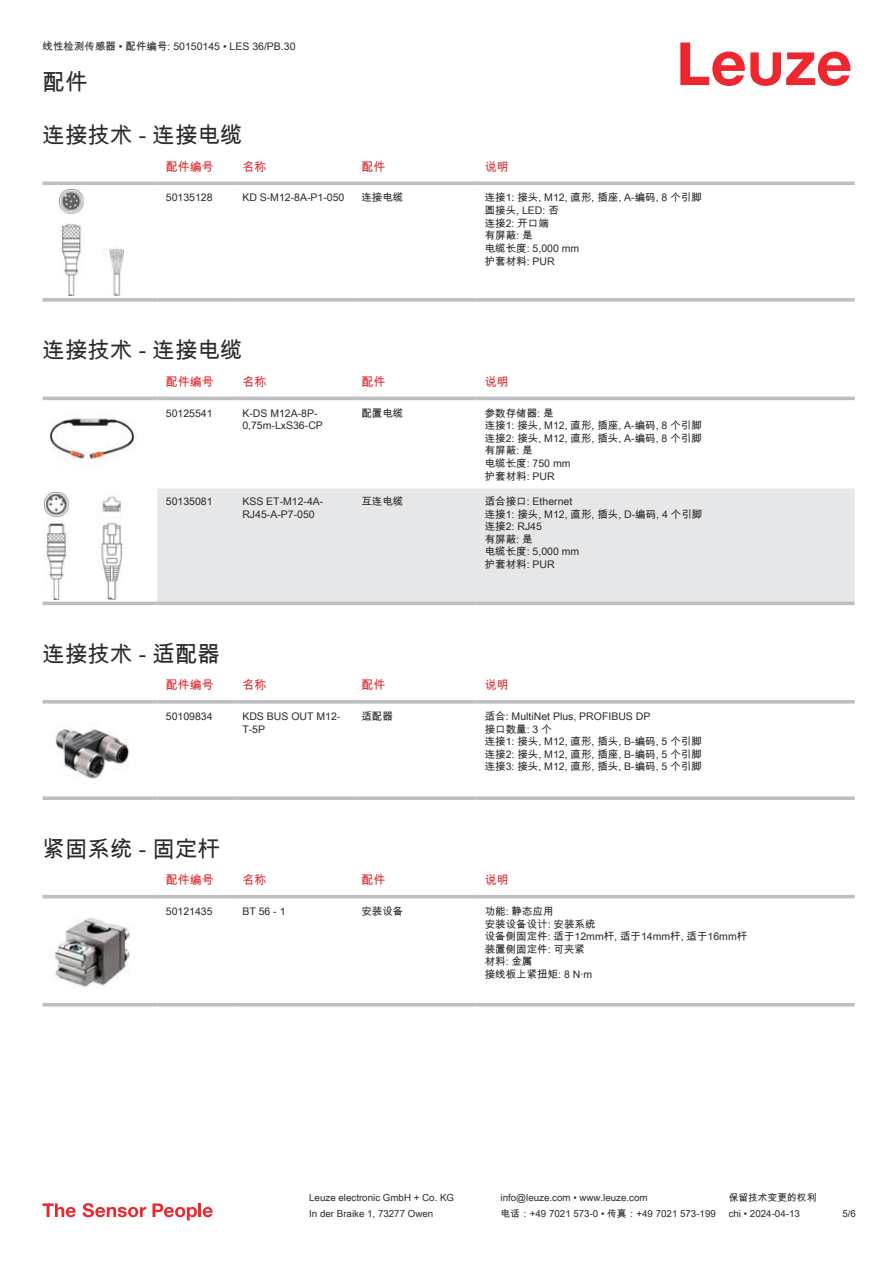
<style>
.page{position:relative;width:893px;height:1263px;background:#fff}
.page>*{position:absolute;margin:0;border:0;box-sizing:border-box;transform-origin:0 0}
.t1{font:22.5px "Arial Unicode MS";color:#2b292a}
.t2{font:12px "Arial Unicode MS";color:#db2a30}
.t3{font:10.5px/12.6px "Arial Unicode MS";color:#2b292a}
.t4{font:9.75px "Arial Unicode MS";color:#2b292a}
</style>
<div class="page">
<svg style="left:680px;top:43px;width:170px;height:43px"></svg>
<svg style="left:43px;top:181px;width:114px;height:4px"></svg>
<svg style="left:157px;top:181px;width:77px;height:4px"></svg>
<svg style="left:234px;top:181px;width:119px;height:4px"></svg>
<svg style="left:353px;top:181px;width:123px;height:4px"></svg>
<svg style="left:476px;top:181px;width:379px;height:4px;background:#c4c6c8"></svg>
<svg style="left:43px;top:298px;width:114px;height:4px"></svg>
<svg style="left:157px;top:298px;width:77px;height:4px"></svg>
<svg style="left:234px;top:298px;width:119px;height:4px"></svg>
<svg style="left:353px;top:298px;width:123px;height:4px"></svg>
<svg style="left:476px;top:298px;width:379px;height:4px;background:#c3c5c7"></svg>
<img style="left:59px;top:189px;width:65px;height:107px">
<svg style="left:43px;top:396px;width:812px;height:204px"></svg>
<div style="left:157px;top:488px;width:698px;height:113px;background:#e6e7e9"></div>
<hr style="left:43px;top:397px;width:114px;height:3px;background:#bdbfc1">
<hr style="left:157px;top:397px;width:77px;height:3px;background:#bdbfc1">
<hr style="left:234px;top:397px;width:119px;height:3px;background:#bdbfc1">
<hr style="left:353px;top:397px;width:123px;height:3px;background:#bdbfc1">
<hr style="left:476px;top:397px;width:379px;height:3px;background:#bdbfc1">
<svg style="left:43px;top:601px;width:114px;height:4px"></svg>
<svg style="left:157px;top:601px;width:77px;height:4px"></svg>
<svg style="left:234px;top:601px;width:119px;height:4px"></svg>
<svg style="left:353px;top:601px;width:123px;height:4px"></svg>
<svg style="left:476px;top:601px;width:379px;height:4px;background:#c2c4c6"></svg>
<img style="left:43px;top:404px;width:97px;height:67px">
<img style="left:45px;top:493px;width:93px;height:106px">
<svg style="left:43px;top:700px;width:114px;height:4px"></svg>
<svg style="left:157px;top:700px;width:77px;height:4px"></svg>
<svg style="left:234px;top:700px;width:119px;height:4px"></svg>
<svg style="left:353px;top:700px;width:123px;height:4px"></svg>
<svg style="left:476px;top:700px;width:379px;height:4px;background:#c3c5c7"></svg>
<svg style="left:43px;top:796px;width:114px;height:4px"></svg>
<svg style="left:157px;top:796px;width:77px;height:4px"></svg>
<svg style="left:234px;top:796px;width:119px;height:4px"></svg>
<svg style="left:353px;top:796px;width:123px;height:4px"></svg>
<svg style="left:476px;top:796px;width:379px;height:4px;background:#c3c5c7"></svg>
<img style="left:55px;top:726px;width:74px;height:53px">
<svg style="left:43px;top:898px;width:812px;height:109px"></svg>
<hr style="left:43px;top:895px;width:114px;height:3px;background:#bdbfc1">
<hr style="left:157px;top:895px;width:77px;height:3px;background:#bdbfc1">
<hr style="left:234px;top:895px;width:119px;height:3px;background:#bdbfc1">
<hr style="left:353px;top:895px;width:123px;height:3px;background:#bdbfc1">
<hr style="left:476px;top:895px;width:379px;height:3px;background:#bdbfc1">
<hr style="left:43px;top:1003px;width:114px;height:3px;background:#bdbfc1">
<hr style="left:157px;top:1003px;width:77px;height:3px;background:#bdbfc1">
<hr style="left:234px;top:1003px;width:119px;height:3px;background:#bdbfc1">
<hr style="left:353px;top:1003px;width:123px;height:3px;background:#bdbfc1">
<hr style="left:476px;top:1003px;width:379px;height:3px;background:#bdbfc1">
<img style="left:43px;top:903px;width:97px;height:97px">
<svg style="left:43px;top:1203px;width:33px;height:14px"></svg>
<svg style="left:83px;top:1203px;width:63px;height:14px"></svg>
<svg style="left:153px;top:1203px;width:44px;height:17px"></svg>
<hr style="left:198px;top:1203px;width:3px;height:14px;background:#ed272d">
<svg style="left:203px;top:1207px;width:10px;height:10px"></svg>
<p class="t3" style="left:43px;top:40px;width:255px">线性检测传感器 • 配件编号: 50150145 • LES 36/PB.30</p>
<h1 class="t1" style="left:43px;top:66px;width:46px">配件</h1>
<h1 class="t1" style="left:43px;top:119px;width:202px">连接技术 - 连接电缆</h1>
<p class="t2" style="left:166px;top:158px;width:49px">配件编号</p>
<p class="t2" style="left:242px;top:158px;width:25px">名称</p>
<p class="t2" style="left:361px;top:158px;width:25px">配件</p>
<p class="t2" style="left:485px;top:158px;width:25px">说明</p>
<p class="t3" style="left:166px;top:191px;width:48px">50135128</p>
<p class="t3" style="left:242px;top:191px;width:104px">KD S-M12-8A-P1- 050</p>
<p class="t3" style="left:361px;top:191px;width:43px">连接电缆</p>
<p class="t3" style="left:485px;top:191px;width:219px">连接1: 接头, M12, 直形, 插座, A-编码, 8 个引脚圆接头, LED: 否<br>连接2: 开口端<br>有屏蔽: 是<br>电缆长度: 5,000 mm<br>护套材料: PUR</p>
<h1 class="t1" style="left:43px;top:334px;width:202px">连接技术 - 连接电缆</h1>
<p class="t2" style="left:166px;top:373px;width:49px">配件编号</p>
<p class="t2" style="left:242px;top:373px;width:25px">名称</p>
<p class="t2" style="left:361px;top:373px;width:25px">配件</p>
<p class="t2" style="left:485px;top:373px;width:25px">说明</p>
<p class="t3" style="left:166px;top:406px;width:48px">50125541</p>
<p class="t3" style="left:242px;top:406px;width:82px">K-DS M12A-8P-<br>0,75m-LxS36-CP</p>
<p class="t3" style="left:361px;top:406px;width:43px">配置电缆</p>
<p class="t3" style="left:485px;top:406px;width:219px">参数存储器: 是<br>连接1: 接头, M12, 直形, 插座, A-编码, 8 个引脚连接2: 接头, M12, 直形, 插头, A-编码, 8 个引脚有屏蔽: 是<br>电缆长度: 750 mm<br>护套材料: PUR</p>
<p class="t3" style="left:166px;top:495px;width:48px">50135081</p>
<p class="t3" style="left:242px;top:495px;width:83px">KSS ET-M12-4A-<br>RJ45-A-P7-050</p>
<p class="t3" style="left:361px;top:495px;width:43px">互连电缆</p>
<p class="t3" style="left:485px;top:495px;width:219px">适合接口: Ethernet<br>连接1: 接头, M12, 直形, 插头, D-编码, 4 个引脚连接2: RJ45<br>有屏蔽: 是<br>电缆长度: 5,000 mm<br>护套材料: PUR</p>
<h1 class="t1" style="left:43px;top:637px;width:179px">连接技术 - 适配器</h1>
<p class="t2" style="left:166px;top:676px;width:49px">配件编号</p>
<p class="t2" style="left:242px;top:676px;width:25px">名称</p>
<p class="t2" style="left:361px;top:676px;width:25px">配件</p>
<p class="t2" style="left:485px;top:676px;width:25px">说明</p>
<p class="t3" style="left:166px;top:710px;width:48px">50109834</p>
<p class="t3" style="left:242px;top:710px;width:100px">KDS BUS OUT M12-<br>T-5P</p>
<p class="t3" style="left:361px;top:710px;width:33px">适配器</p>
<p class="t3" style="left:485px;top:710px;width:219px">适合: MultiNet Plus, PROFIBUS DP<br>接口数量: 3 个<br>连接1: 接头, M12, 直形, 插头, B-编码, 5 个引脚连接2: 接头, M12, 直形, 插座, B-编码, 5 个引脚连接3: 接头, M12, 直形, 插头, B-编码, 5 个引脚</p>
<h1 class="t1" style="left:43px;top:832px;width:179px">紧固系统 - 固定杆</h1>
<p class="t2" style="left:166px;top:871px;width:49px">配件编号</p>
<p class="t2" style="left:242px;top:871px;width:25px">名称</p>
<p class="t2" style="left:361px;top:871px;width:25px">配件</p>
<p class="t2" style="left:485px;top:871px;width:25px">说明</p>
<p class="t3" style="left:166px;top:905px;width:48px">50121435</p>
<p class="t3" style="left:242px;top:905px;width:45px">BT 56 - 1</p>
<p class="t3" style="left:361px;top:905px;width:43px">安装设备</p>
<p class="t3" style="left:485px;top:905px;width:264px">功能: 静态应用<br>安装设备设计: 安装系统<br>设备侧固定件: 适于12mm杆, 适于14mm杆, 适于16mm杆装置侧固定件: 可夹紧<br>材料: 金属<br>接线板上紧扭矩: 8 N·m</p>
<p class="t4" style="left:309px;top:1191px;width:146px">Leuze electronic GmbH + Co. KG</p>
<p class="t4" style="left:501px;top:1191px;width:149px">info@leuze.com • www.leuze.com</p>
<p class="t4" style="left:729px;top:1191px;width:89px">保留技术变更的权利</p>
<p class="t4" style="left:309px;top:1206px;width:126px">In der Braike 1, 73277 Owen</p>
<p class="t4" style="left:501px;top:1206px;width:217px">电话：+49 7021 573-0 • 传真：+49 7021 573-199</p>
<p class="t4" style="left:729px;top:1206px;width:73px">chi • 2024-04-13</p>
<p class="t4" style="left:842px;top:1206px;width:15px">5/6</p>
</div>
